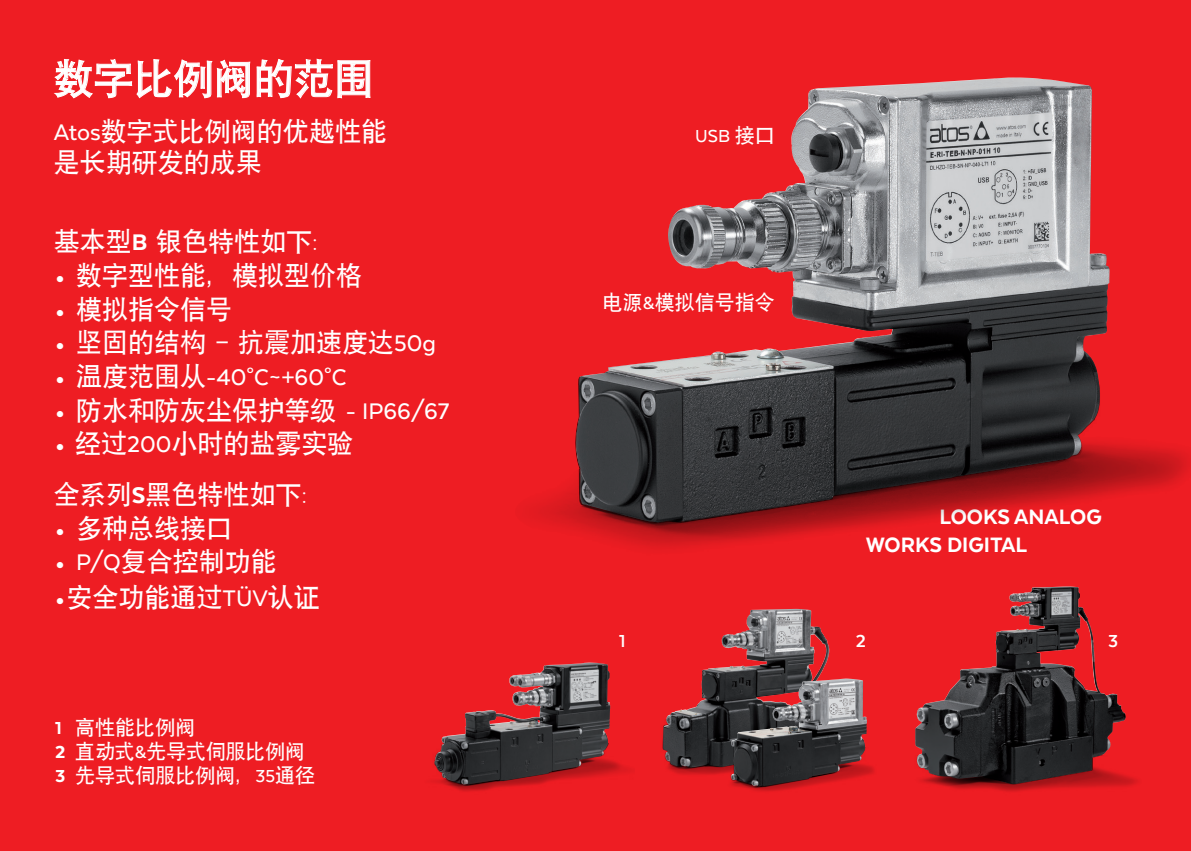
<style>
.page{position:relative;width:1191px;height:851px;background:#fff}
.page>*{position:absolute;margin:0;border:0;box-sizing:border-box;transform-origin:0 0}
.Normale{font:40px "SIL Hei Med Jian";color:#fff}
.Normale-2{font:26px/31.2px "SIL Hei Med Jian";color:#fff}
.Normale-3{font:500 26px "Texta Alt";color:#fff}
.t1{font:800 24px "Texta Alt";color:#fff}
.Normale-4{font:20px "SIL Hei Med Jian";color:#fff}
.t2{font:500 20px "Texta Alt";color:#fff}
.t3{font:700 20px "Texta Alt";color:#fff}
.s1{font-family:"Texta Alt";font-weight:500}
.s2{font-family:"Texta Alt";font-weight:800}
.s3{font-family:"Texta Alt";font-weight:500;font-size:40px}
.s4{font-size:40px}
.s5{font-family:"SIL Hei Med Jian";font-weight:400}
</style>
<div class="page">
<div style="left:0;top:0;width:1191px;height:850px;background:#ee1d23"></div>
<svg style="left:54px;top:59px;width:196px;height:39px"></svg>
<svg style="left:257px;top:59px;width:113px;height:40px"></svg>
<img style="left:533px;top:444px;width:657px;height:104px">
<img style="left:571px;top:78px;width:538px;height:444px">
<img style="left:433px;top:743px;width:198px;height:49px">
<img style="left:456px;top:662px;width:132px;height:73px">
<img style="left:662px;top:719px;width:198px;height:56px">
<img style="left:671px;top:609px;width:123px;height:104px">
<img style="left:717px;top:747px;width:157px;height:45px">
<img style="left:731px;top:678px;width:127px;height:107px">
<img style="left:915px;top:586px;width:196px;height:198px">
<p class="Normale" style="left:54px;top:52px;width:322px">数字比例阀的范围</p>
<p class="Normale-2" style="left:54px;top:114px;width:335px"><span class="s1">Atos</span>数字式比例阀的优越性能是长期研发的成果</p>
<p class="Normale-2" style="left:54px;top:224px;width:265px">基本型<span class="s2">B</span> 银色特性如下<span class="s1">:</span></p>
<p class="Normale-2" style="left:54px;top:257px;width:310px"><span class="s3">•</span> 数字型性能，模拟型价格</p>
<p class="Normale-2" style="left:54px;top:291px;width:180px"><span class="s3">•</span> 模拟指令信号</p>
<p class="Normale-2" style="left:54px;top:325px;width:384px"><span class="s3">•</span> 坚固的结构 - 抗震加速度达<span class="s1">50g</span></p>
<p class="Normale-3" style="left:54px;top:364px;width:294px"><span class="s4">•</span> <span class="s5">温度范围从</span>-40°C~+60°C</p>
<p class="Normale-2" style="left:54px;top:392px;width:397px"><span class="s3">•</span> 防水和防灰尘保护等级 <span class="s1">- IP66/67</span></p>
<p class="Normale-2" style="left:54px;top:426px;width:301px"><span class="s3">•</span> 经过<span class="s1">200</span>小时的盐雾实验</p>
<p class="Normale-2" style="left:54px;top:476px;width:255px">全系列<span class="s2">S</span>黑色特性如下<span class="s1">:</span></p>
<p class="Normale-2" style="left:54px;top:510px;width:180px"><span class="s3">•</span> 多种总线接口</p>
<p class="Normale-2" style="left:54px;top:544px;width:224px"><span class="s3">•</span> <span class="s1">P/Q</span>复合控制功能</p>
<p class="Normale-2" style="left:54px;top:579px;width:268px"><span class="s3">•</span>安全功能通过<span class="s1">TÜV</span>认证</p>
<p class="Normale-4" style="left:55px;top:714px;width:142px"><span class="s2">1</span> 高性能比例阀</p>
<p class="Normale-4" style="left:55px;top:738px;width:251px"><span class="s2">2</span> 直动式<span class="s1">&amp;</span>先导式伺服比例阀</p>
<p class="Normale-4" style="left:55px;top:762px;width:261px"><span class="s2">3</span> 先导式伺服比例阀，<span class="s1">35</span>通径</p>
<p class="t2" style="left:695px;top:125px;width:81px">USB <span class="s5">接口</span></p>
<p class="Normale-4" style="left:602px;top:288px;width:173px">电源<span class="s1">&amp;</span>模拟信号指令</p>
<p class="t1" style="left:939px;top:504px;width:164px">LOOKS ANALOG</p>
<p class="t1" style="left:865px;top:532px;width:163px">WORKS DIGITAL</p>
<p class="t3" style="left:619px;top:630px;width:8px">1</p>
<p class="t3" style="left:855px;top:630px;width:12px">2</p>
<p class="t3" style="left:1108px;top:630px;width:12px">3</p>
</div>
